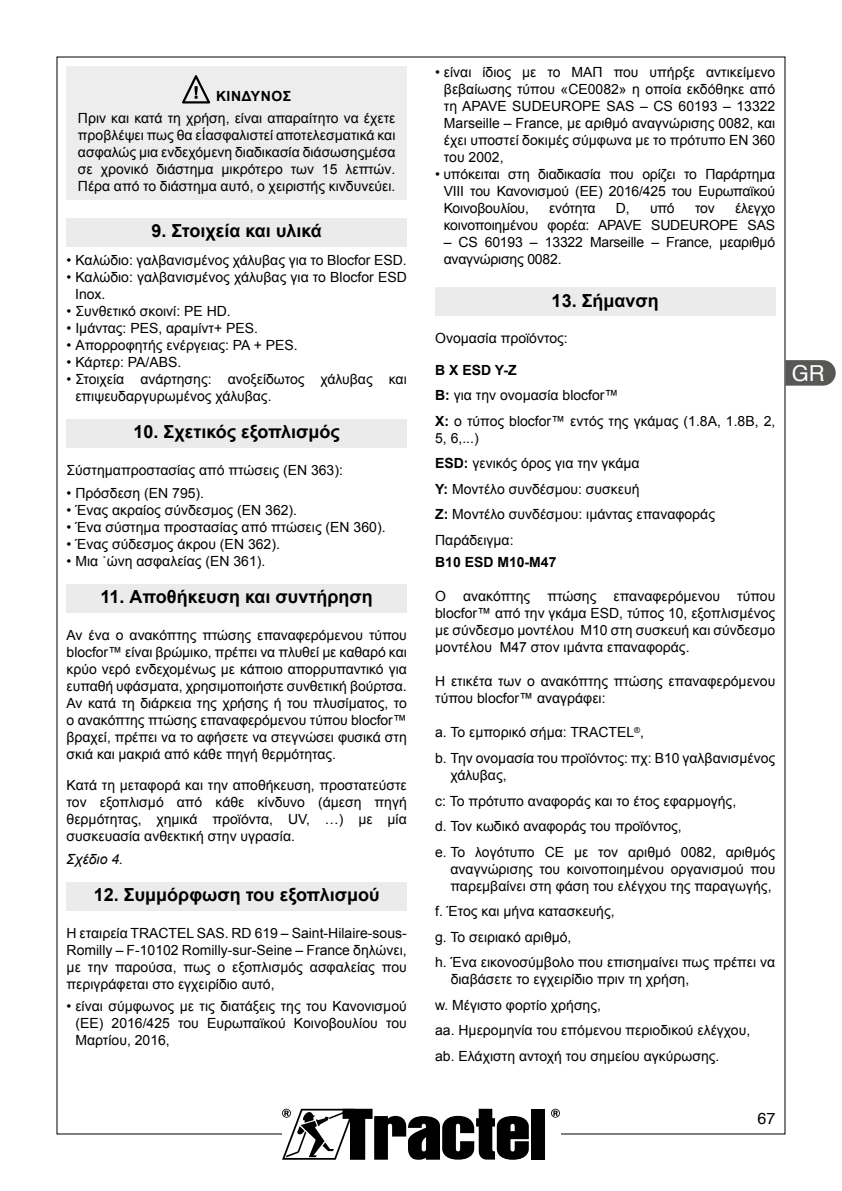
<style>
.page{position:relative;width:842px;height:1191px;background:#fff}
.page>*{position:absolute;margin:0;border:0;box-sizing:border-box;transform-origin:0 0}
.t1{font:22px "Helvetica";color:#fff}
.t2{font:700 18px "Arial";color:#000}
.t3{font:16px "Helvetica";color:#000}
.t4{font:14px/17px "Arial";color:#000}
.t5{font:700 14px "Arial";color:#000}
.t6{font:700 14px "Arial";letter-spacing:.035em;color:#000}
.t7{font:italic 14px "Arial";color:#000}
.s1{font-weight:700}
</style>
<div class="page">
<div style="left:531px;top:1109px;width:13px;height:50px;background:#000"></div>
<svg style="left:282px;top:1108px;width:247px;height:51px"></svg>
<svg style="left:551px;top:1108px;width:9px;height:9px"></svg>
<svg style="left:785px;top:360px;width:51px;height:26px"></svg>
<div style="left:67px;top:218px;width:340px;height:28px;background:#ecebec"></div>
<div style="left:67px;top:419px;width:340px;height:29px;background:#ecebec"></div>
<div style="left:67px;top:584px;width:340px;height:28px;background:#ecebec"></div>
<div style="left:67px;top:882px;width:340px;height:28px;background:#ecebec"></div>
<div style="left:67px;top:67px;width:340px;height:133px;background:#ededed"></div>
<svg style="left:182px;top:75px;width:28px;height:28px"></svg>
<div style="left:435px;top:288px;width:340px;height:28px;background:#ecebec"></div>
<p class="t6" style="left:216px;top:86px;width:77px">ΚΙΝΔΥΝΟΣ</p>
<p class="t4" style="left:78px;top:110px;width:319px;text-align:justify">Πριν και κατά τη χρήση, είναι απαραίτητο να έχετε προβλέψει πως θα εÍασφαλιστεί αποτελεσµατικά και ασφαλώς µια ενδεχόµενη διαδικασία διάσωσηςµέσα σε χρονικό διάστηµα µικρότερο των 15 λεπτών.<br>Πέρα από το διάστημα αυτό, ο χειριστής κινδυνεύει.</p>
<p class="t2" style="left:151px;top:218px;width:172px">9. Στοιχεία και υλικά</p>
<p class="t4" style="left:67px;top:252px;width:342px">• Καλώδιο: γαλβανισμένος χάλυβας για το Blocfor ESD.</p>
<p class="t4" style="left:75px;top:269px;width:333px;text-indent:-8px">• Καλώδιο: γαλβανισμένος χάλυβας για το Blocfor ESD<br>Inox.</p>
<p class="t4" style="left:67px;top:303px;width:166px">• Συνθετικό σκοινί: PE HD.</p>
<p class="t4" style="left:67px;top:320px;width:193px">• Ιμάντας: PES, αραμίντ+ PES.</p>
<p class="t4" style="left:67px;top:337px;width:233px">• Απορροφητής ενέργειας: PA + PES.</p>
<p class="t4" style="left:67px;top:354px;width:116px">• Κάρτερ: PA/ABS.</p>
<p class="t4" style="left:75px;top:371px;width:333px;text-indent:-9px">• Στοιχεία ανάρτησης: ανοξείδωτος χάλυβας και επιψευδαργυρωμένος χάλυβας.</p>
<p class="t2" style="left:134px;top:419px;width:208px">10. Σχετικός εξοπλισμός</p>
<p class="t4" style="left:67px;top:462px;width:278px">Σύστηµαπροστασίας από πτώσεις (EN 363):</p>
<p class="t4" style="left:67px;top:484px;width:139px">• Πρόσδεση (EN 795).</p>
<p class="t4" style="left:67px;top:501px;width:232px">• Ένας ακραίος σύνδεσµος (EN 362).</p>
<p class="t4" style="left:67px;top:518px;width:320px">• Ένα σύστηµα προστασίας από πτώσεις (EN 360).</p>
<p class="t4" style="left:67px;top:535px;width:215px">• Ένας σύδεσµος άκρου (ΕΝ 362).</p>
<p class="t4" style="left:67px;top:552px;width:200px">• Μια ˙ώνη ασφαλείας (EN 361).</p>
<p class="t2" style="left:101px;top:584px;width:274px">11. Αποθήκευση και συντήρηση</p>
<p class="t4" style="left:67px;top:626px;width:342px;text-align:justify">Αν ένα ο ανακόπτης πτώσης επαναφερόμενου τύπου blocfor™ είναι βρώµικο, πρέπει να πλυθεί µε καθαρό και κρύο νερό ενδεχοµένως µε κάποιο απορρυπαντικό για ευπαθή υφάσµατα, χρησιµοποιήστε συνθετική βούρτσα.<br>Αν κατά τη διάρκεια της χρήσης ή του πλυσίµατος, το ο ανακόπτης πτώσης επαναφερόμενου τύπου blocfor™ βραχεί, πρέπει να το αφήσετε να στεγνώσει φυσικά στη σκιά και µακριά από κάθε πηγή θερµότητας.</p>
<p class="t4" style="left:67px;top:776px;width:342px;text-align:justify">Κατά τη µεταφορά και την αποθήκευση, προστατεύστε τον εξοπλισµό από κάθε κίνδυνο (άµεση πηγή θερµότητας, χηµικά προϊόντα, UV, …) µε µία συσκευασία ανθεκτική στην υγρασία.</p>
<p class="t7" style="left:67px;top:849px;width:58px">Σχέδιο 4.</p>
<p class="t2" style="left:94px;top:881px;width:287px">12. Συμμόρφωση του εξοπλισμού</p>
<p class="t4" style="left:67px;top:924px;width:342px;text-align:justify">Η εταιρεία TRACTEL SAS. RD 619 – Saint-Hilaire-sous-Romilly – F-10102 Romilly-sur-Seine – France δηλώνει, µε την παρούσα, πως ο εξοπλισµός ασφαλείας που περιγράφεται στο εγχειρίδιο αυτό,</p>
<p class="t4" style="left:75px;top:998px;width:333px;text-align:justify;text-indent:-9px">• είναι σύµφωνος µε τις διατάξεις της του Κανονισμού (EΕ) 2016/425 του Ευρωπαϊκού Κοινοβουλίου του Μαρτίου, 2016,</p>
<p class="t4" style="left:444px;top:64px;width:333px;text-align:justify;text-indent:-9px">• είναι ίδιος µε το ΜΑΠ που υπήρξε αντικείµενο βεβαίωσης τύπου «CE0082» η οποία εκδόθηκε από τη APAVE SUDEUROPE SAS – CS 60193 – 13322<br>Marseille – France, µε αριθµό αναγνώρισης 0082, και έχει υποστεί δοκιµές σύµφωνα µε το πρότυπο EN 360 του 2002,</p>
<p class="t4" style="left:444px;top:166px;width:333px;text-align:justify;text-indent:-8px">• υπόκειται στη διαδικασία που ορίζει το Παράρτημα VIII του Κανονισμού (ΕΕ) 2016/425 του Ευρωπαϊκού Κοινοβουλίου,</p>
<p class="t4" style="left:444px;top:200px;width:333px;text-align:right">έλεγχο<br>κοινοποιηµένου φορέα: APAVE SUDEUROPE SAS</p>
<p class="t4" style="left:444px;top:234px;width:333px">– CS 60193 – 13322 Marseille – France, µεαριθµό αναγνώρισης 0082.</p>
<p class="t2" style="left:552px;top:287px;width:109px">13. Σήμανση</p>
<p class="t4" style="left:435px;top:330px;width:134px">Ονομασία προϊόντος:</p>
<p class="t4" style="left:435px;top:357px;width:342px;line-height:25.6px"><span class="s1">B X ESD Y-Z<br>B:</span> για την ονομασία blocfor™<br><span class="s1">X:</span> ο τύπος blocfor™ εντός της γκάμας (1.8A, 1.8B, 2,</p>
<p class="t4" style="left:435px;top:425px;width:281px;line-height:25.6px">5, 6,...)<br><span class="s1">ESD:</span> γενικός όρος για την γκάμα<br><span class="s1">Y:</span> Μοντέλο συνδέσμου: συσκευή<br><span class="s1">Z:</span> Μοντέλο συνδέσμου: ιμάντας επαναφοράς<br>Παράδειγμα:</p>
<p class="t5" style="left:435px;top:552px;width:123px">B10 ESD M10-M47</p>
<p class="t4" style="left:435px;top:588px;width:342px;text-align:justify">Ο ανακόπτης πτώσης επαναφερόμενου τύπου blocfor™ από την γκάμα ESD, τύπος 10, εξοπλισμένος με σύνδεσμο μοντέλου M10 στη συσκευή και σύνδεσμο μοντέλου M47 στον ιμάντα επαναφοράς.</p>
<p class="t4" style="left:435px;top:673px;width:342px">Η ετικέτα των ο ανακόπτης πτώσης επαναφερόμενου τύπου blocfor™ αναγράφει:</p>
<p class="t4" style="left:435px;top:720px;width:342px;line-height:25.6px">a. Το εµπορικό σήµα: TRACTEL<sup>®</sup>,<br>b. Την ονοµασία του προϊόντος: πχ: B10 γαλβανισµένος</p>
<p class="t4" style="left:435px;top:762px;width:342px;line-height:25.6px;text-indent:15px">χάλυβας,<br>c: Το πρότυπο αναφοράς και το έτος εφαρµογής,<br>d. Τον κωδικό αναφοράς του προϊόντος,<br>e. Το λογότυπο CE με τον αριθμό 0082, αριθμός</p>
<p class="t4" style="left:450px;top:860px;width:326px">αναγνώρισης του κοινοποιημένου οργανισμού που παρεμβαίνει στη φάση του ελέγχου της παραγωγής,</p>
<p class="t4" style="left:435px;top:898px;width:342px;line-height:25.6px">f. Έτος και μήνα κατασκευής,<br>g. Το σειριακό αριθµό,<br>h. Ένα εικονοσύµβολο που επισηµαίνει πως πρέπει να</p>
<p class="t4" style="left:435px;top:966px;width:317px;line-height:25.6px;text-indent:16px">διαβάσετε το εγχειρίδιο πριν τη χρήση,<br>w. Μέγιστο φορτίο χρήσης,<br>aa. Ημερομηνία του επόμενου περιοδικού ελέγχου, ab. Ελάχιστη αντοχή του σημείου αγκύρωσης.</p>
<p class="t4" style="left:549px;top:200px;width:48px">ενότητα</p>
<p class="t4" style="left:616px;top:200px;width:15px">D,</p>
<p class="t4" style="left:650px;top:200px;width:26px">υπό</p>
<p class="t4" style="left:695px;top:200px;width:21px">τον</p>
<h1 class="t1" style="left:792px;top:356px;width:35px">GR</h1>
<p class="t3" style="left:757px;top:1106px;width:19px">67</p>
</div>
